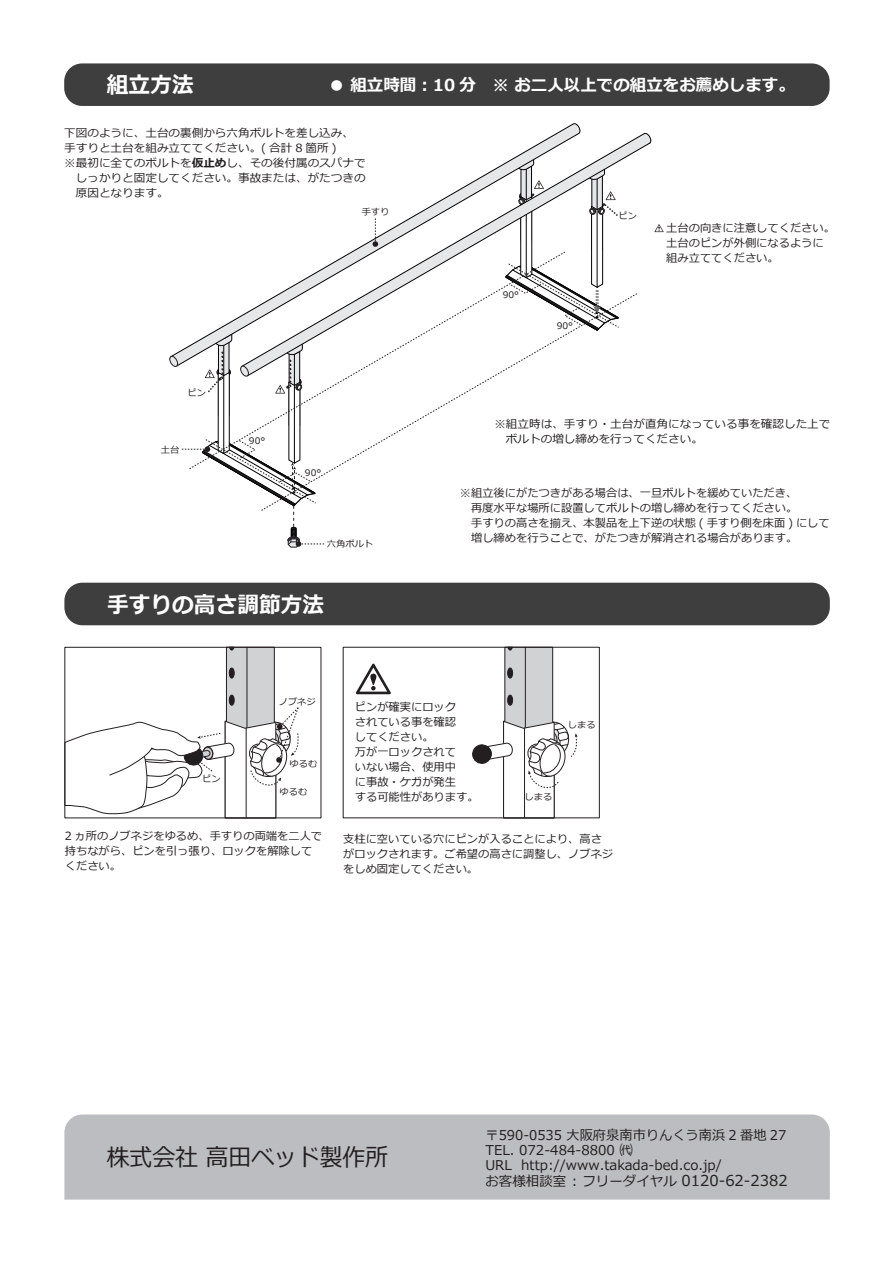
<style>
.page{position:relative;width:893px;height:1263px;background:#fff}
.page>*{position:absolute;margin:0;border:0;box-sizing:border-box;transform-origin:0 0}
.t1{font:24px "Meiryo";color:#231f20;scale:.95 1}
.t2{font:700 22.5px "Meiryo";color:#fff}
.t3{font:700 16.5px "Meiryo";color:#fff}
.t4{font:13.5px/15.3px "Meiryo";color:#231f20}
.t5{font:11.25px/15px "Meiryo";color:#231f20}
.t6{font:9px "Meiryo";color:#231f20}
.s1{font-weight:700}
.s2{font-size:15px}
</style>
<div class="page">
<svg style="left:351px;top:132px;width:301px;height:120px"></svg>
<div style="left:64px;top:1114px;width:766px;height:85px;background:#bcbdc0"></div>
<div style="left:64px;top:63px;width:766px;height:43px;background:#3e3e3f;border-radius:18px"></div>
<div style="left:64px;top:583px;width:766px;height:42px;background:#3e3e3f;border-radius:18px"></div>
<div style="left:226px;top:647px;width:49px;height:92px;background:#d1d2d4;border:1px solid #231f20"></div>
<div style="left:229px;top:668px;width:5px;height:10px;background:#231f20;border-radius:50%"></div>
<div style="left:229px;top:668px;width:6px;height:10px;border:1px solid #231f20;border-radius:50%"></div>
<div style="left:229px;top:695px;width:5px;height:10px;background:#231f20;border-radius:50%"></div>
<div style="left:229px;top:695px;width:6px;height:11px;border:1px solid #231f20;border-radius:50%"></div>
<svg style="left:229px;top:646px;width:6px;height:5px"></svg>
<hr style="left:247px;top:647px;width:1px;height:85px;background:#231f20">
<div style="left:64px;top:647px;width:257px;height:171px;border:1px solid #231f20"></div>
<svg style="left:64px;top:707px;width:236px;height:112px"></svg>
<div style="left:504px;top:647px;width:49px;height:92px;background:#d1d2d4;border:1px solid #231f20"></div>
<div style="left:508px;top:668px;width:5px;height:10px;background:#231f20;border-radius:50%"></div>
<div style="left:507px;top:668px;width:6px;height:10px;border:1px solid #231f20;border-radius:50%"></div>
<div style="left:508px;top:695px;width:5px;height:10px;background:#231f20;border-radius:50%"></div>
<div style="left:507px;top:695px;width:6px;height:11px;border:1px solid #231f20;border-radius:50%"></div>
<svg style="left:507px;top:646px;width:6px;height:5px"></svg>
<hr style="left:525px;top:647px;width:1px;height:85px;background:#231f20">
<div style="left:343px;top:647px;width:257px;height:171px;border:1px solid #231f20"></div>
<svg style="left:471px;top:714px;width:108px;height:105px"></svg>
<svg style="left:356px;top:664px;width:35px;height:30px"></svg>
<svg style="left:373px;top:218px;width:5px;height:29px"></svg>
<svg style="left:654px;top:224px;width:10px;height:8px"></svg>
<svg style="left:219px;top:252px;width:286px;height:76px"></svg>
<svg style="left:261px;top:293px;width:376px;height:182px"></svg>
<svg style="left:505px;top:152px;width:115px;height:180px"></svg>
<svg style="left:169px;top:328px;width:155px;height:220px"></svg>
<h2 class="t2" style="left:107px;top:69px;width:88px">組立方法</h2>
<h3 class="t3" style="left:328px;top:74px;width:468px">● 組立時間︓10 分　※ お二人以上での組立をお薦めします。</h3>
<p class="t5" style="left:64px;top:126px;width:303px">下図のように、土台の裏側から六角ボルトを差し込み、手すりと土台を組み立ててください。( 合計 8 箇所 )<br>※最初に全てのボルトを<span class="s1">仮止め</span>し、その後付属のスパナで　しっかりと固定してください。事故または、がたつきの　原因となります。</p>
<p class="t6" style="left:188px;top:387px;width:20px">ピン</p>
<p class="t6" style="left:161px;top:443px;width:20px">土台</p>
<p class="t6" style="left:362px;top:206px;width:29px">手すり</p>
<p class="t6" style="left:503px;top:289px;width:18px">90°</p>
<p class="t6" style="left:557px;top:319px;width:18px">90°</p>
<p class="t6" style="left:618px;top:210px;width:20px">ピン</p>
<p class="t5" style="left:666px;top:221px;width:170px">土台の向きに注意してください。土台のピンが外側になるように組み立ててください。</p>
<p class="t5" style="left:494px;top:417px;width:338px">※組立時は、手すり・土台が直角になっている事を確認した上で</p>
<p class="t6" style="left:249px;top:434px;width:18px">90°</p>
<p class="t5" style="left:494px;top:432px;width:210px">　ボルトの増し締めを行ってください。</p>
<p class="t6" style="left:305px;top:466px;width:18px">90°</p>
<p class="t6" style="left:327px;top:537px;width:48px">六角ボルト</p>
<p class="t5" style="left:460px;top:486px;width:371px">※組立後にがたつきがある場合は、一旦ボルトを緩めていただき、<br>　再度水平な場所に設置してボルトの増し締めを行ってください。<br>　手すりの高さを揃え、本製品を上下逆の状態 ( 手すり側を床面 ) にして　増し締めを行うことで、がたつきが解消される場合があります。</p>
<h2 class="t2" style="left:107px;top:588px;width:219px">手すりの高さ調節方法</h2>
<p class="t6" style="left:279px;top:696px;width:39px">ノブネジ</p>
<p class="t6" style="left:202px;top:772px;width:20px">ピン</p>
<p class="t6" style="left:290px;top:757px;width:29px">ゆるむ</p>
<p class="t6" style="left:280px;top:785px;width:29px">ゆるむ</p>
<p class="t5" style="left:65px;top:828px;width:259px">2 ヵ所のノブネジをゆるめ、手すりの両端を二人で持ちながら、ピンを引っ張り、ロックを解除してください。</p>
<p class="t5" style="left:355px;top:700px;width:125px">ピンが確実にロック<br>されている事を確認<br>してください。<br>万が一ロックされて<br>いない場合、使用中<br>に事故・ケガが発生<br>する可能性があります。</p>
<p class="t6" style="left:568px;top:718px;width:29px">しまる</p>
<p class="t6" style="left:524px;top:790px;width:29px">しまる</p>
<p class="t5" style="left:343px;top:832px;width:271px">支柱に空いている穴にピンが入ることにより、高さがロックされます。ご希望の高さに調整し、ノブネジをしめ固定してください。</p>
<h1 class="t1" style="left:107px;top:1141px;width:298px">株式会社 高田ベッド製作所</h1>
<p class="t4" style="left:485px;top:1128px;width:304px">〒590-0535 大阪府泉南市りんくう南浜 2 番地 27<br>TEL. 072-484-8800 ㈹<br>URL http://www.takada-bed.co.jp/<br>お客様相談室 ︓ フリーダイヤル <span class="s2">0120-62-2382</span></p>
</div>
